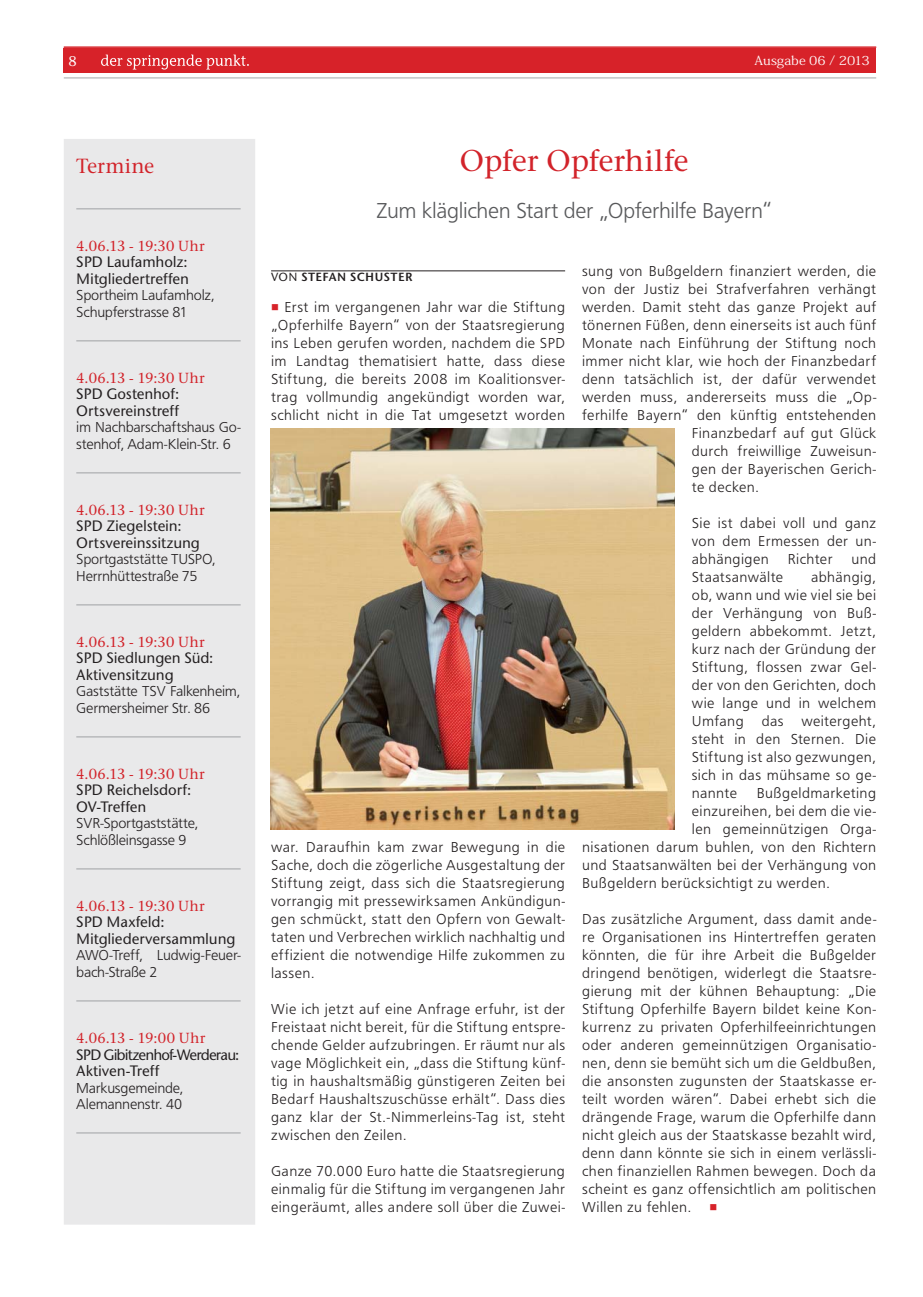
<style>
.page{position:relative;width:923px;height:1297px;background:#fff}
.page>*{position:absolute;margin:0;border:0;box-sizing:border-box;transform-origin:0 0}
.t1{font:500 31.5px "Stone Serif Itc T";letter-spacing:-.01em;color:#d2232a}
.t2{font:300 22.5px "Front Page";letter-spacing:-.02em;color:#58595b}
.t3{font:500 21.45px "Stone Serif Itc T";color:#d2232a}
.t4{font:500 15.3px/16.5px "Stone San Itc T";letter-spacing:-.01em;color:#231f20}
.t5{font:500 15.3px "Stone Serif Itc T";letter-spacing:.015em;color:#d2232a}
.t6{font:500 15.3px/16.5px "Stone San Itc T";letter-spacing:-.06em;color:#231f20}
.t7{font:300 15px/18px "Front Page";letter-spacing:.025em;color:#231f20;text-align:justify}
.t8{font:300 15px/16.5px "Front Page";letter-spacing:-.02em;color:#231f20}
.t9{font:300 15px/16.5px "Front Page";letter-spacing:-.015em;color:#231f20}
.t10{font:13.5px "Koz Min Pro Medium 90 pv RKSJ H";color:#fff}
.t11{font:12.45px "Koz Min Pro Regular 90 pv RKSJ H";color:#fff;scale:1.09 1}
.t12{font:12px "Stone San Itc T Semi";letter-spacing:.045em;color:#231f20}
.s1{font-family:"Stone San Itc T";font-weight:500}
.s2{color:#d72229}
</style>
<div class="page">
<div style="left:64px;top:48px;width:812px;height:24px;background:#d72229"></div>
<hr style="left:64px;top:78px;width:812px;height:1px;background:#a5a7a9">
<svg style="left:101px;top:55px;width:148px;height:15px"></svg>
<hr style="left:64px;top:47px;width:812px;height:1px;background:#d72229">
<div style="left:64px;top:139px;width:191px;height:1086px;background:#e9e9ea"></div>
<hr style="left:76px;top:208px;width:165px;height:1px;background:#a7a9ac">
<hr style="left:76px;top:340px;width:165px;height:1px;background:#a7a9ac">
<hr style="left:76px;top:472px;width:165px;height:1px;background:#a7a9ac">
<hr style="left:76px;top:604px;width:165px;height:1px;background:#a7a9ac">
<hr style="left:76px;top:736px;width:165px;height:1px;background:#a7a9ac">
<hr style="left:76px;top:868px;width:165px;height:1px;background:#a7a9ac">
<hr style="left:76px;top:1000px;width:165px;height:1px;background:#a7a9ac">
<hr style="left:76px;top:1132px;width:165px;height:1px;background:#a7a9ac">
<hr style="left:271px;top:270px;width:294px;height:1px;background:#231f20">
<img style="left:270px;top:429px;width:405px;height:400px">
<p class="t10" style="left:69px;top:56px;width:10px">8</p>
<p class="t11" style="left:754px;top:55px;width:107px">Ausgabe 06 / 2013</p>
<h3 class="t3" style="left:76px;top:157px;width:80px">Termine</h3>
<p class="t5" style="left:76px;top:239px;width:130px">4.06.13 - 19:30 Uhr</p>
<p class="t4" style="left:76px;top:255px;width:114px">SPD Laufamholz:<br>Mitgliedertreffen</p>
<p class="t8" style="left:76px;top:288px;width:140px">Sportheim Laufamholz,<br>Schupferstrasse 81</p>
<p class="t5" style="left:76px;top:371px;width:130px">4.06.13 - 19:30 Uhr</p>
<p class="t4" style="left:76px;top:387px;width:104px">SPD Gostenhof:<br>Ortsvereinstreff</p>
<p class="t8" style="left:76px;top:420px;width:166px">im Nachbarschaftshaus Go&shy;stenhof, Adam-Klein-Str. 6</p>
<p class="t5" style="left:76px;top:503px;width:130px">4.06.13 - 19:30 Uhr</p>
<p class="t4" style="left:76px;top:519px;width:125px">SPD Ziegelstein:<br>Ortsvereinssitzung</p>
<p class="t8" style="left:76px;top:552px;width:141px">Sportgaststätte TUSPO,<br>Herrnhüttestraße 75</p>
<p class="t5" style="left:76px;top:635px;width:130px">4.06.13 - 19:30 Uhr</p>
<p class="t4" style="left:76px;top:651px;width:139px">SPD Siedlungen Süd:<br>Aktivensitzung</p>
<p class="t8" style="left:76px;top:684px;width:166px">Gaststätte TSV Falkenheim,<br>Germersheimer Str. 86</p>
<p class="t5" style="left:76px;top:767px;width:130px">4.06.13 - 19:30 Uhr</p>
<p class="t4" style="left:76px;top:783px;width:117px">SPD Reichelsdorf:<br>OV-Treffen</p>
<p class="t9" style="left:76px;top:816px;width:124px">SVR-Sportgaststätte,<br>Schlößleinsgasse 9</p>
<p class="t5" style="left:76px;top:899px;width:130px">4.06.13 - 19:30 Uhr</p>
<p class="t4" style="left:76px;top:915px;width:161px">SPD Maxfeld:<br>Mitgliederversammlung</p>
<p class="t8" style="left:76px;top:948px;width:166px">AWO-Treff, Ludwig-Feuer&shy;bach-Straße 2</p>
<p class="t5" style="left:76px;top:1031px;width:131px">4.06.13 - 19:00 Uhr</p>
<p class="t6" style="left:76px;top:1047px;width:165px">SPD Gibitzenhof-Werderau:<br>Aktiven-Treff</p>
<p class="t9" style="left:76px;top:1080px;width:109px">Markusgemeinde,<br>Alemannenstr. 40</p>
<h1 class="t1" style="left:459px;top:147px;width:231px">Opfer Opferhilfe</h1>
<h2 class="t2" style="left:376px;top:201px;width:397px">Zum kläglichen Start der „Opferhilfe Bayern“</h2>
<p class="t12" style="left:271px;top:272px;width:143px"><span class="s1">VON</span> STEFAN SCHUSTER</p>
<p class="t7" style="left:271px;top:299px;width:295px"><span class="s2">■</span> Erst im vergangenen Jahr war die Stiftung „Opferhilfe Bayern“ von der Staatsregierung ins Leben gerufen worden, nachdem die SPD im Landtag thematisiert hatte, dass diese Stiftung, die bereits 2008 im Koalitionsver&shy;trag vollmundig angekündigt worden war, schlicht nicht in die Tat umgesetzt worden</p>
<p class="t7" style="left:271px;top:839px;width:296px">war. Daraufhin kam zwar Bewegung in die Sache, doch die zögerliche Ausgestaltung der Stiftung zeigt, dass sich die Staatsregierung vorrangig mit pressewirksamen Ankündigun&shy;gen schmückt, statt den Opfern von Gewalt&shy;taten und Verbrechen wirklich nachhaltig und effizient die notwendige Hilfe zukommen zu lassen.</p>
<p class="t7" style="left:271px;top:1001px;width:296px">Wie ich jetzt auf eine Anfrage erfuhr, ist der Freistaat nicht bereit, für die Stiftung entspre&shy;chende Gelder aufzubringen. Er räumt nur als vage Möglichkeit ein, „dass die Stiftung künf&shy;tig in haushaltsmäßig günstigeren Zeiten bei Bedarf Haushaltszuschüsse erhält“. Dass dies ganz klar der St.-Nimmerleins-Tag ist, steht zwischen den Zeilen.</p>
<p class="t7" style="left:271px;top:1163px;width:295px">Ganze 70.000 Euro hatte die Staatsregierung einmalig für die Stiftung im vergangenen Jahr eingeräumt, alles andere soll über die Zuwei-</p>
<p class="t7" style="left:582px;top:263px;width:295px">sung von Bußgeldern finanziert werden, die</p>
<p class="t7" style="left:582px;top:281px;width:295px">von der Justiz bei Strafverfahren verhängt</p>
<p class="t7" style="left:582px;top:299px;width:296px">werden. Damit steht das ganze Projekt auf</p>
<p class="t7" style="left:582px;top:317px;width:295px">tönernen Füßen, denn einerseits ist auch fünf</p>
<p class="t7" style="left:582px;top:335px;width:295px">Monate nach Einführung der Stiftung noch</p>
<p class="t7" style="left:582px;top:353px;width:295px">immer nicht klar, wie hoch der Finanzbedarf</p>
<p class="t7" style="left:582px;top:371px;width:295px">denn tatsächlich ist, der dafür verwendet</p>
<p class="t7" style="left:582px;top:389px;width:296px">werden muss, andererseits muss die „Op-</p>
<p class="t7" style="left:582px;top:407px;width:295px">ferhilfe Bayern“ den künftig entstehenden</p>
<p class="t7" style="left:692px;top:425px;width:186px">Finanzbedarf auf gut Glück</p>
<p class="t7" style="left:692px;top:443px;width:186px">durch freiwillige Zuweisun-</p>
<p class="t7" style="left:692px;top:461px;width:186px">gen der Bayerischen Gerich-</p>
<p class="t7" style="left:692px;top:479px;width:69px">te decken.</p>
<p class="t7" style="left:692px;top:515px;width:186px">Sie ist dabei voll und ganz von dem Ermessen der un&shy;abhängigen</p>
<p class="t7" style="left:787px;top:551px;width:46px">Richter</p>
<p class="t7" style="left:851px;top:551px;width:26px">und</p>
<p class="t7" style="left:692px;top:569px;width:186px;text-indent:119px">abhängig, ob, wann und wie viel sie bei der Verhängung von Buß&shy;geldern abbekommt. Jetzt, kurz nach der Gründung der Stiftung, flossen zwar Gel&shy;der von den Gerichten, doch wie lange und in welchem Umfang das weitergeht, steht in den Sternen. Die Stiftung ist also gezwungen, sich in das mühsame so ge&shy;nannte</p>
<p class="t7" style="left:692px;top:569px;width:93px">Staatsanwälte</p>
<p class="t7" style="left:757px;top:785px;width:121px">Bußgeldmarketing</p>
<p class="t7" style="left:692px;top:803px;width:186px">einzureihen, bei dem die vie-</p>
<p class="t7" style="left:692px;top:821px;width:186px">len gemeinnützigen Orga-</p>
<p class="t7" style="left:582px;top:839px;width:296px">nisationen darum buhlen, von den Richtern</p>
<p class="t7" style="left:582px;top:857px;width:295px">und Staatsanwälten bei der Verhängung von</p>
<p class="t7" style="left:582px;top:875px;width:249px">Bußgeldern berücksichtigt zu werden.</p>
<p class="t7" style="left:582px;top:911px;width:296px">Das zusätzliche Argument, dass damit ande&shy;re Organisationen ins Hintertreffen geraten könnten, die für ihre Arbeit die Bußgelder dringend benötigen, widerlegt die Staatsre&shy;gierung mit der kühnen Behauptung: „Die Stiftung Opferhilfe Bayern bildet keine Kon&shy;kurrenz zu privaten Opferhilfeeinrichtungen oder anderen gemeinnützigen Organisatio&shy;nen, denn sie bemüht sich um die Geldbußen, die ansonsten zugunsten der Staatskasse er&shy;teilt worden wären“. Dabei erhebt sich die drängende Frage, warum die Opferhilfe dann nicht gleich aus der Staatskasse bezahlt wird, denn dann könnte sie sich in einem verlässli&shy;chen finanziellen Rahmen bewegen. Doch da scheint es ganz offensichtlich am politischen Willen zu fehlen. <span class="s2">■</span></p>
</div>
